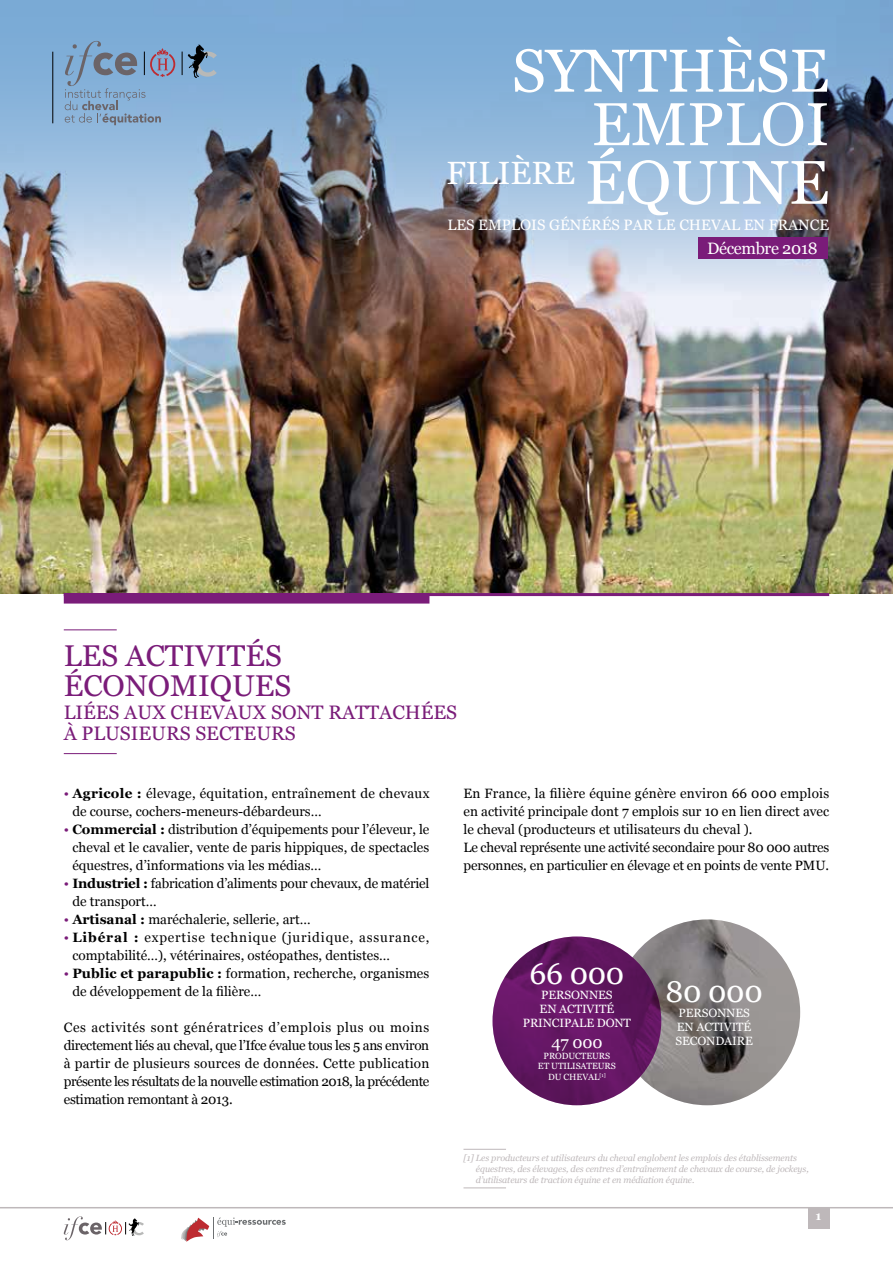
<style>
.page{position:relative;width:893px;height:1263px;background:#fff}
.page>*{position:absolute;margin:0;border:0;box-sizing:border-box;transform-origin:0 0}
.t1{font:60.45px "Georgia";color:#fff}
.t2{font:32.25px "Georgia";color:#fff}
.t3{font:30px/30px "Georgia";color:#7a1c79}
.t4{font:30px "Georgia";letter-spacing:-.01em;color:#fff}
.t5{font:19.5px/21px "Georgia";color:#7a1c79}
.t6{font:16.5px "Georgia";letter-spacing:-.02em;color:#fff}
.t7{font:15px "Georgia";color:#fff}
.t8{font:13.5px/18px "Georgia";color:#000}
.t9{font:13.5px/18px "Georgia";letter-spacing:.02em;color:#000}
.t10{font:12px/14.4px "Georgia";letter-spacing:-.01em;color:#fff}
.t11{font:700 12px "Georgia";color:#fff}
.t12{font:italic 9px/10.8px "Georgia";letter-spacing:-.01em;color:#beb8ba}
.t13{font:9px/10.8px "Georgia";letter-spacing:-.01em;color:#fff;text-align:center}
.s1{font-size:61.5px}
.s2{color:#7a1c79}
.s3{font-weight:700}
</style>
<div class="page">
<hr style="left:0;top:1207px;width:893px;height:1px;background:#beb8ba">
<svg style="left:64px;top:1216px;width:80px;height:24px"></svg>
<div style="left:808px;top:1208px;width:21px;height:21px;background:#beb8ba"></div>
<svg style="left:181px;top:1217px;width:105px;height:25px"></svg>
<img style="left:0;top:296px;width:893px;height:297px">
<img style="left:0;top:0;width:893px;height:296px">
<div style="left:64px;top:593px;width:365px;height:10px;background:#7a1c79"></div>
<div style="left:698px;top:237px;width:130px;height:22px;background:#7a1c79"></div>
<hr style="left:64px;top:593px;width:765px;height:3px;background:#7a1c79">
<hr style="left:463px;top:1149px;width:43px;height:1px;background:#beb8ba">
<hr style="left:463px;top:1187px;width:43px;height:1px;background:#beb8ba">
<img style="left:654px;top:919px;width:146px;height:186px">
<img style="left:492px;top:936px;width:169px;height:169px">
<hr style="left:64px;top:629px;width:53px;height:1px;background:#7a1c79">
<hr style="left:64px;top:753px;width:53px;height:1px;background:#7a1c79">
<svg style="left:182px;top:44px;width:35px;height:34px"></svg>
<hr style="left:53px;top:52px;width:1px;height:71px;background:#000">
<svg style="left:65px;top:41px;width:110px;height:84px;background:#81a1c3"></svg>
<h1 class="t1" style="left:512px;top:37px;width:319px">SYNTHÈSE</h1>
<h1 class="t1" style="left:592px;top:90px;width:239px">EMPLOI</h1>
<h2 class="t2" style="left:447px;top:155px;width:384px">FILIÈRE <span class="s1">ÉQUINE</span></h2>
<p class="t7" style="left:447px;top:217px;width:383px">LES EMPLOIS GÉNÉRÉS PAR LE CHEVAL EN FRANCE</p>
<h3 class="t3" style="left:64px;top:640px;width:229px">LES ACTIVITÉS<br>ÉCONOMIQUES</h3>
<h3 class="t5" style="left:64px;top:702px;width:395px">LIÉES AUX CHEVAUX SONT RATTACHÉES<br>À PLUSIEURS SECTEURS</h3>
<p class="t6" style="left:707px;top:239px;width:112px">Décembre 2018</p>
<p class="t9" style="left:72px;top:785px;width:359px;text-indent:-9px"><span class="s2">•</span> <span class="s3">Agricole :</span> élevage, équitation, entraînement de chevaux de course, cochers-meneurs-débardeurs…</p>
<p class="t8" style="left:72px;top:821px;width:359px;text-align:justify;text-indent:-9px"><span class="s2">•</span> <span class="s3">Commercial :</span> distribution d’équipements pour l’éleveur, le cheval et le cavalier, vente de paris hippiques, de spectacles équestres, d’informations via les médias…</p>
<p class="t8" style="left:72px;top:875px;width:359px;text-indent:-9px"><span class="s2">•</span> <span class="s3">Industriel :</span> fabrication d’aliments pour chevaux, de matériel de transport…</p>
<p class="t8" style="left:64px;top:911px;width:248px"><span class="s2">•</span> <span class="s3">Artisanal :</span> maréchalerie, sellerie, art…</p>
<p class="t8" style="left:72px;top:929px;width:359px;text-indent:-9px"><span class="s2">•</span> <span class="s3">Libéral :</span> expertise technique (juridique, assurance, comptabilité…), vétérinaires, ostéopathes, dentistes…</p>
<p class="t8" style="left:72px;top:965px;width:359px;text-indent:-9px"><span class="s2">•</span> <span class="s3">Public et parapublic :</span> formation, recherche, organismes de développement de la filière…</p>
<p class="t8" style="left:64px;top:1019px;width:367px;text-align:justify">Ces activités sont génératrices d’emplois plus ou moins directement liés au cheval, que l’Ifce évalue tous les 5 ans environ à partir de plusieurs sources de données. Cette publication présente les résultats de la nouvelle estimation 2018, la précédente estimation remontant à 2013.</p>
<p class="t8" style="left:463px;top:784px;width:367px">En France, la filière équine génère environ 66 000 emplois en activité principale dont 7 emplois sur 10 en lien direct avec le cheval (producteurs et utilisateurs du cheval ).<br>Le cheval représente une activité secondaire pour 80 000 autres personnes, en particulier en élevage et en points de vente PMU.</p>
<h3 class="t4" style="left:529px;top:957px;width:96px">66 000</h3>
<p class="t10" style="left:523px;top:987px;width:110px;text-align:center">PERSONNES<br>EN ACTIVITÉ<br>PRINCIPALE DONT</p>
<p class="t6" style="left:551px;top:1033px;width:53px">47 000</p>
<p class="t13" style="left:538px;top:1050px;width:79px">PRODUCTEURS<br>ET UTILISATEURS<br>DU CHEVAL<sup>[1]</sup></p>
<h3 class="t4" style="left:665px;top:975px;width:99px">80 000</h3>
<p class="t10" style="left:675px;top:1005px;width:79px">PERSONNES<br>EN ACTIVITÉ<br>SECONDAIRE</p>
<p class="t12" style="left:476px;top:1152px;width:334px;text-indent:-12px">[1] Les producteurs et utilisateurs du cheval englobent les emplois des établissements équestres, des élevages, des centres d’entraînement de chevaux de course, de jockeys, d’utilisateurs de traction équine et en médiation équine.</p>
<p class="t11" style="left:816px;top:1207px;width:7px">1</p>
</div>
